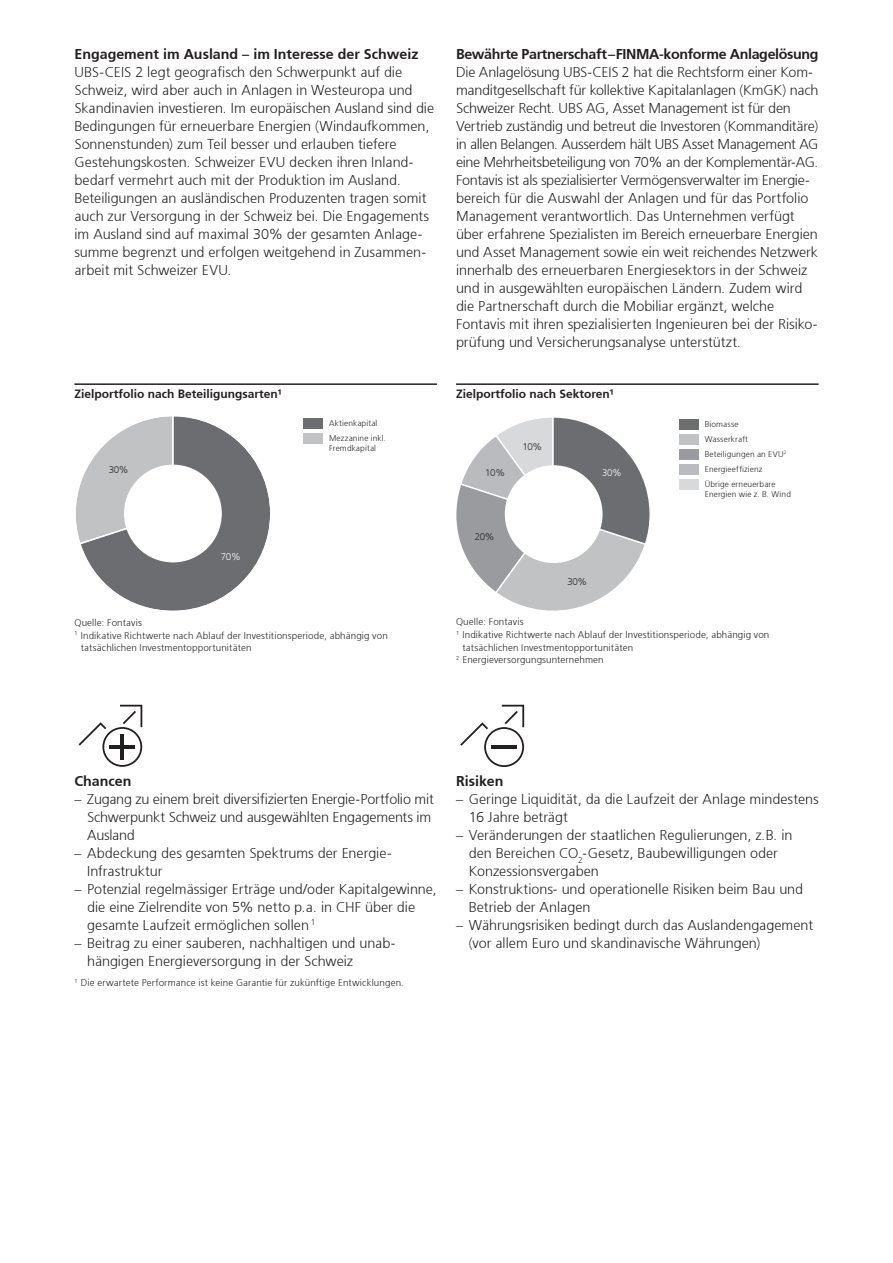
<style>
.page{position:relative;width:893px;height:1263px;background:#fff}
.page>*{position:absolute;margin:0;border:0;box-sizing:border-box;transform-origin:0 0}
.Body_copy___9_5_pt{font:300 14.25px/18px "Frutiger 45";color:#231f20}
.Subtitle__9_5_pt{font:300 14.25px "Frutiger 45";color:#231f20}
.Subtitle__9_5_pt-2{font:300 14.25px "Frutiger 45";letter-spacing:-.025em;color:#231f20}
.Subtitle__9_5_pt-3{font:300 12px "Frutiger 45";color:#231f20}
.Disclaimer{font:300 9.75px/12.8px "Frutiger 45";letter-spacing:.015em;color:#231f20}
.t1{font:300 9.6px "Frutiger 45";letter-spacing:-.03em;color:#231f20}
.t2{font:300 9.6px "Frutiger 45";color:#fff}
.t3{font:300 8.25px/15.1px "Frutiger 45";letter-spacing:.015em;color:#231f20}
</style>
<div class="page">
<svg style="left:79px;top:705px;width:63px;height:62px"></svg>
<hr style="left:110px;top:745px;width:25px;height:3px;background:#231f20">
<hr style="left:121px;top:734px;width:3px;height:25px;background:#231f20">
<svg style="left:460px;top:705px;width:64px;height:62px"></svg>
<hr style="left:491px;top:745px;width:26px;height:4px;background:#231f20">
<hr style="left:74px;top:383px;width:363px;height:2px;background:#231f20">
<svg style="left:76px;top:416px;width:194px;height:195px"></svg>
<div style="left:124px;top:465px;width:98px;height:97px;background:#fff;border-radius:50%"></div>
<div style="left:303px;top:418px;width:19px;height:10px;background:#6c6d70"></div>
<div style="left:303px;top:433px;width:19px;height:10px;background:#c1c2c4"></div>
<hr style="left:456px;top:383px;width:363px;height:2px;background:#231f20">
<svg style="left:456px;top:417px;width:194px;height:194px"></svg>
<div style="left:505px;top:465px;width:98px;height:98px;background:#fff;border-radius:50%"></div>
<div style="left:679px;top:419px;width:19px;height:10px;background:#6c6d70"></div>
<div style="left:679px;top:434px;width:19px;height:10px;background:#c1c2c4"></div>
<div style="left:679px;top:449px;width:19px;height:11px;background:#999b9e"></div>
<div style="left:679px;top:464px;width:19px;height:11px;background:#babbbe"></div>
<div style="left:679px;top:480px;width:19px;height:10px;background:#d8d9db"></div>
<p class="Subtitle__9_5_pt" style="left:74px;top:46px;width:346px">Engagement im Ausland – im Interesse der Schweiz</p>
<p class="Body_copy___9_5_pt" style="left:74px;top:63px;width:361px">UBS-CEIS 2 legt geografisch den Schwerpunkt auf die Schweiz, wird aber auch in Anlagen in Westeuropa und Skandinavien investieren. Im europäischen Ausland sind die Bedingungen für erneuerbare Energien (Windaufkommen, Sonnenstunden) zum Teil besser und erlauben tiefere Gestehungskosten. Schweizer EVU decken ihren Inland&shy;bedarf vermehrt auch mit der Produktion im Ausland.<br>Beteiligungen an ausländischen Produzenten tragen somit auch zur Versorgung in der Schweiz bei. Die Engagements im Ausland sind auf maximal 30% der gesamten Anlage&shy;summe begrenzt und erfolgen weitgehend in Zusammen&shy;arbeit mit Schweizer EVU.</p>
<p class="Subtitle__9_5_pt-2" style="left:456px;top:46px;width:364px">Bewährte Partnerschaft – FINMA-konforme Anlagelösung</p>
<p class="Body_copy___9_5_pt" style="left:456px;top:63px;width:364px">Die Anlagelösung UBS-CEIS 2 hat die Rechtsform einer Kom&shy;manditgesellschaft für kollektive Kapitalanlagen (KmGK) nach Schweizer Recht. UBS AG, Asset Management ist für den Vertrieb zuständig und betreut die Investoren (Kommanditäre) in allen Belangen. Ausserdem hält UBS Asset Management AG eine Mehrheitsbeteiligung von 70% an der Komplementär-AG.<br>Fontavis ist als spezialisierter Vermögensverwalter im Energie&shy;bereich für die Auswahl der Anlagen und für das Portfolio Management verantwortlich. Das Unternehmen verfügt über erfahrene Spezialisten im Bereich erneuerbare Energien und Asset Management sowie ein weit reichendes Netzwerk innerhalb des erneuerbaren Energiesektors in der Schweiz und in ausgewählten europäischen Ländern. Zudem wird die Partnerschaft durch die Mobiliar ergänzt, welche Fontavis mit ihren spezialisierten Ingenieuren bei der Risiko&shy;prüfung und Versicherungsanalyse unterstützt.</p>
<p class="Subtitle__9_5_pt-3" style="left:74px;top:387px;width:209px">Zielportfolio nach Beteiligungsarten¹</p>
<p class="Subtitle__9_5_pt-3" style="left:456px;top:387px;width:160px">Zielportfolio nach Sektoren¹</p>
<p class="t1" style="left:109px;top:464px;width:21px">30%</p>
<p class="t3" style="left:329px;top:415px;width:58px">Aktienkapital<br>Mezzanine inkl.</p>
<p class="t3" style="left:329px;top:440px;width:49px">Fremdkapital</p>
<p class="t1" style="left:485px;top:467px;width:21px">10%</p>
<p class="t1" style="left:522px;top:441px;width:21px">10%</p>
<p class="t2" style="left:602px;top:467px;width:21px">30%</p>
<p class="t3" style="left:705px;top:416px;width:83px">Biomasse<br>Wasserkraft<br>Beteiligungen an EVU<sup>2<br></sup>Energieeffizienz<br>Übrige erneuerbare</p>
<p class="t3" style="left:705px;top:487px;width:88px">Energien wie z. B. Wind</p>
<p class="t1" style="left:475px;top:532px;width:21px">20%</p>
<p class="t2" style="left:221px;top:551px;width:21px">70%</p>
<p class="t1" style="left:567px;top:576px;width:21px">30%</p>
<p class="Disclaimer" style="left:74px;top:616px;width:69px">Quelle: Fontavis</p>
<p class="Disclaimer" style="left:81px;top:629px;width:308px;text-indent:-6px"><sup>1</sup> Indikative Richtwerte nach Ablauf der Investitionsperiode, abhängig von tatsächlichen Investmentopportunitäten</p>
<p class="Disclaimer" style="left:456px;top:615px;width:69px">Quelle: Fontavis</p>
<p class="Disclaimer" style="left:462px;top:628px;width:308px;text-indent:-6px"><sup>1</sup> Indikative Richtwerte nach Ablauf der Investitionsperiode, abhängig von tatsächlichen Investmentopportunitäten</p>
<p class="Disclaimer" style="left:456px;top:654px;width:149px"><sup>2</sup> Energieversorgungsunternehmen</p>
<p class="Subtitle__9_5_pt" style="left:74px;top:772px;width:58px">Chancen</p>
<p class="Body_copy___9_5_pt" style="left:87px;top:790px;width:348px;text-indent:-13px">– Zugang zu einem breit diversifizierten Energie-Portfolio mit<br>Schwerpunkt Schweiz und ausgewählten Engagements im<br>Ausland</p>
<p class="Body_copy___9_5_pt" style="left:87px;top:844px;width:305px;text-indent:-13px">– Abdeckung des gesamten Spektrums der Energie-<br>Infrastruktur</p>
<p class="Body_copy___9_5_pt" style="left:87px;top:880px;width:351px;text-indent:-13px">– Potenzial regelmässiger Erträge und/oder Kapitalgewinne, die eine Zielrendite von 5% netto p.a. in CHF über die gesamte Laufzeit ermöglichen sollen <sup>1</sup></p>
<p class="Body_copy___9_5_pt" style="left:87px;top:934px;width:310px;text-indent:-13px">– Beitrag zu einer sauberen, nachhaltigen und unab&shy;hängigen Energieversorgung in der Schweiz</p>
<p class="Disclaimer" style="left:74px;top:976px;width:331px"><sup>1</sup> Die erwartete Performance ist keine Garantie für zukünftige Entwicklungen.</p>
<p class="Subtitle__9_5_pt" style="left:456px;top:772px;width:49px">Risiken</p>
<p class="Body_copy___9_5_pt" style="left:469px;top:790px;width:351px;text-indent:-13px">– Geringe Liquidität, da die Laufzeit der Anlage mindestens<br>16 Jahre beträgt</p>
<p class="Body_copy___9_5_pt" style="left:469px;top:826px;width:325px;text-indent:-13px">– Veränderungen der staatlichen Regulierungen, z.B. in den Bereichen CO<sub>2</sub>-Gesetz, Baubewilligungen oder<br>Konzessionsvergaben</p>
<p class="Body_copy___9_5_pt" style="left:469px;top:880px;width:336px;text-indent:-13px">– Konstruktions- und operationelle Risiken beim Bau und<br>Betrieb der Anlagen</p>
<p class="Body_copy___9_5_pt" style="left:469px;top:916px;width:346px;text-indent:-13px">– Währungsrisiken bedingt durch das Auslandengagement (vor allem Euro und skandinavische Währungen)</p>
</div>
